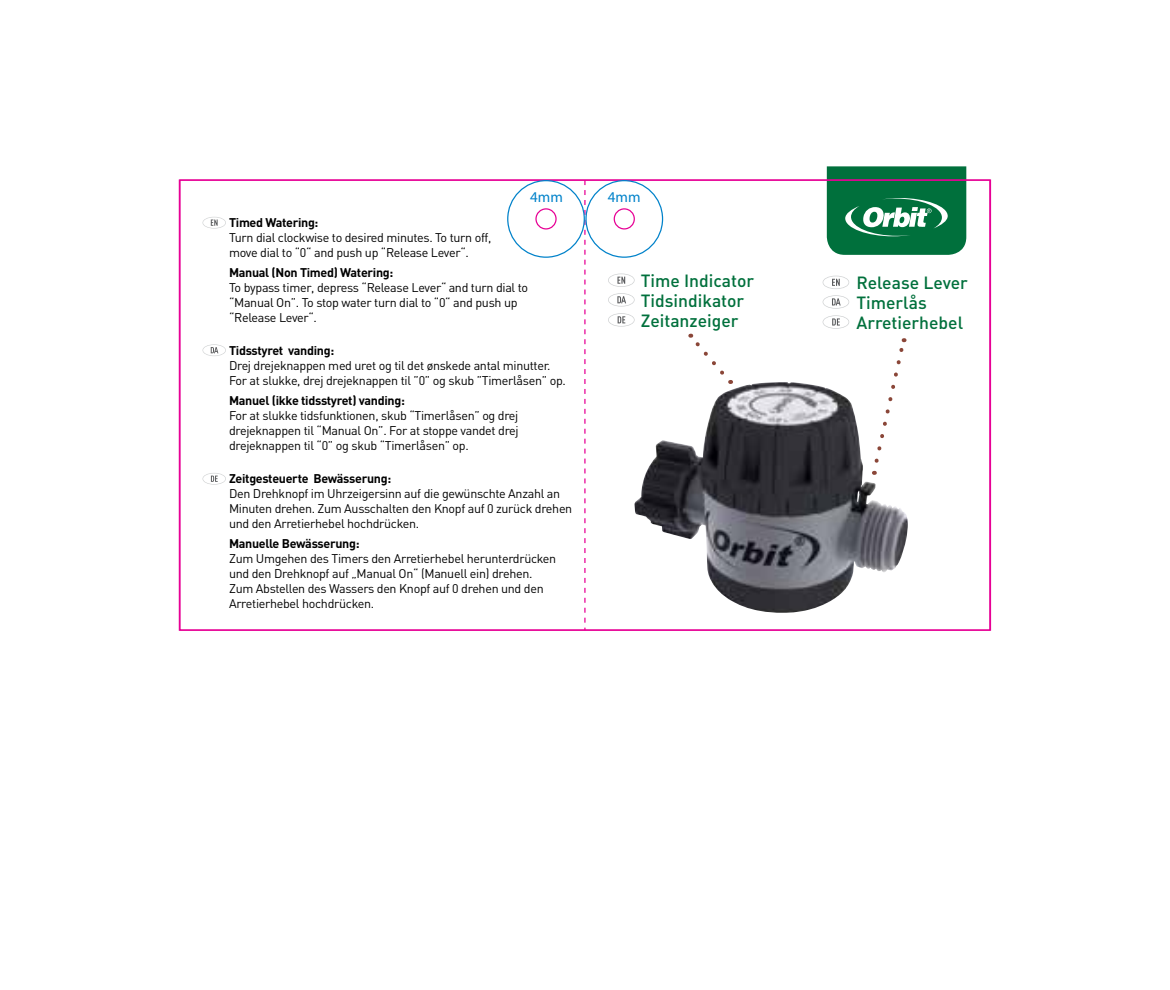
<style>
.page{position:relative;width:1170px;height:990px;background:#fff}
.page>*{position:absolute;margin:0;border:0;box-sizing:border-box;transform-origin:0 0}
.t1{font:17.5px/20px "DIN Medium Alternate";color:#00703c}
.t2{font:15px "Myriad Pro";color:#0082ca}
.t3{font:12.5px/15px "DIN";letter-spacing:-.025em;color:#000}
.t4{font:700 12.5px "DIN";letter-spacing:-.025em;color:#000}
</style>
<div class="page">
<svg style="left:827px;top:166px;width:139px;height:13px;background:#077441"></svg>
<svg style="left:179px;top:179px;width:812px;height:452px"></svg>
<svg style="left:584px;top:180px;width:2px;height:450px"></svg>
<div style="left:535px;top:208px;width:22px;height:22px;border:1px solid #e70095;border-radius:50%"></div>
<div style="left:507px;top:180px;width:78px;height:78px;border:1px solid #0082ca;border-radius:50%"></div>
<div style="left:614px;top:208px;width:21px;height:22px;border:1px solid #e70095;border-radius:50%"></div>
<div style="left:585px;top:180px;width:78px;height:78px;border:1px solid #0082ca;border-radius:50%"></div>
<p class="t2" style="left:530px;top:188px;width:34px">4mm</p>
<p class="t2" style="left:608px;top:188px;width:34px">4mm</p>
<p class="t4" style="left:229px;top:214px;width:91px">Timed Watering:</p>
<p class="t3" style="left:229px;top:230px;width:264px">Turn dial clockwise to desired minutes. To turn off, move dial to “0“ and push up “Release Lever“.</p>
<p class="t4" style="left:229px;top:264px;width:166px">Manual (Non Timed) Watering:</p>
<p class="t3" style="left:229px;top:280px;width:301px">To bypass timer, depress “Release Lever“ and turn dial to “Manual On”. To stop water turn dial to “0“ and push up “Release Lever“.</p>
<p class="t4" style="left:229px;top:342px;width:107px">Tidsstyret vanding:</p>
<p class="t3" style="left:229px;top:358px;width:338px">Drej drejeknappen med uret og til det ønskede antal minutter.<br>For at slukke, drej drejeknappen til ”0” og skub ”Timerlåsen” op.</p>
<p class="t4" style="left:229px;top:392px;width:177px">Manuel (ikke tidsstyret) vanding:</p>
<p class="t3" style="left:229px;top:408px;width:291px;text-align:justify">For at slukke tidsfunktionen, skub “Timerlåsen” og drej drejeknappen til “Manual On”. For at stoppe vandet drej drejeknappen til “0” og skub “Timerlåsen” op.</p>
<p class="t4" style="left:229px;top:470px;width:164px">Zeitgesteuerte Bewässerung:</p>
<p class="t3" style="left:229px;top:486px;width:345px">Den Drehknopf im Uhrzeigersinn auf die gewünschte Anzahl an<br>Minuten drehen. Zum Ausschalten den Knopf auf 0 zurück drehen und den Arretierhebel hochdrücken.</p>
<p class="t4" style="left:229px;top:535px;width:132px">Manuelle Bewässerung:</p>
<p class="t3" style="left:229px;top:551px;width:329px">Zum Umgehen des Timers den Arretierhebel herunterdrücken und den Drehknopf auf „Manual On“ (Manuell ein) drehen.<br>Zum Abstellen des Wassers den Knopf auf 0 drehen und den Arretierhebel hochdrücken.</p>
<h1 class="t1" style="left:641px;top:270px;width:115px">Time Indicator<br>Tidsindikator<br>Zeitanzeiger</h1>
<h1 class="t1" style="left:856px;top:272px;width:113px">Release Lever<br>Timerlås<br>Arretierhebel</h1>
</div>
